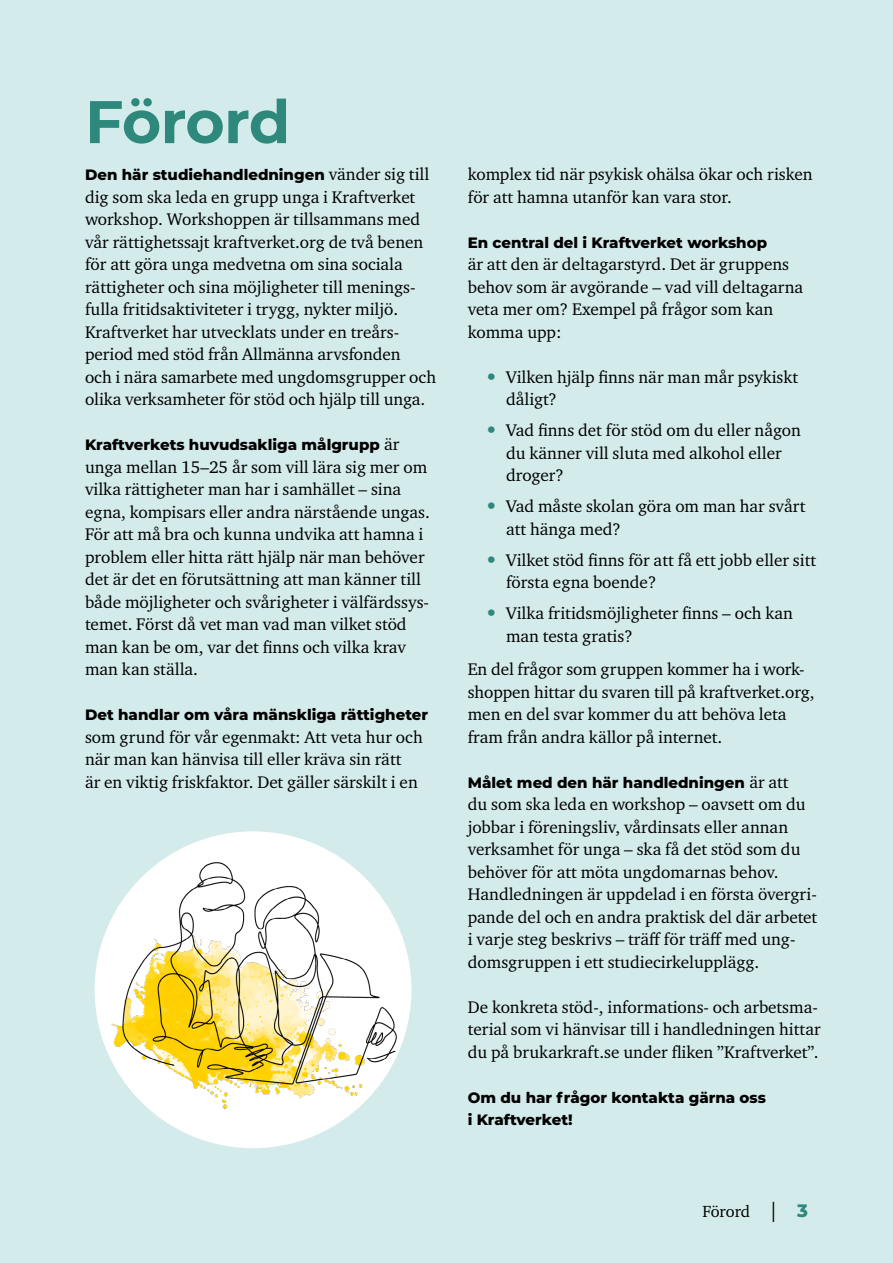
<style>
.page{position:relative;width:893px;height:1263px;background:#d4ebeb}
.page>*{position:absolute;margin:0;border:0;box-sizing:border-box;transform-origin:0 0}
.H1_Rubrik_DEL_1{font:700 60px "Montserrat";letter-spacing:-.02em;color:#2e897c}
.P_Bröd_u_i_-_Kraftverket{font:17.25px/22.5px "Charter ITC Pro";color:#000}
.träff_i_sidhuvud{font:16.5px "Charter ITC Pro";letter-spacing:-.005em;color:#000}
.P_Bröd_u_i_-_Kraftverket-2{font:800 15px/22.5px "Montserrat";color:#000}
.s1{font-family:"Charter ITC Pro";font-weight:400;font-size:17.25px}
.s2{font-size:22.5px;color:#2e897c}
.s3{font-size:20.25px}
.s4{font-family:"Montserrat";font-weight:800;font-size:18px;color:#2e897c}
</style>
<div class="page">
<img style="left:104px;top:831px;width:307px;height:308px">
<h1 class="H1_Rubrik_DEL_1" style="left:85px;top:79px;width:207px">Förord</h1>
<p class="P_Bröd_u_i_-_Kraftverket-2" style="left:85px;top:163px;width:346px">Den här studiehandledningen <span class="s1">vänder sig till</span></p>
<p class="P_Bröd_u_i_-_Kraftverket" style="left:85px;top:185px;width:352px">dig som ska leda en grupp unga i Kraftverket workshop. Workshoppen är tillsammans med vår rättighetssajt kraftverket.org de två benen för att göra unga medvetna om sina sociala rättigheter och sina möjligheter till menings&shy;fulla fritidsaktiviteter i trygg, nykter miljö.<br>Kraftverket har utvecklats under en treårs&shy;period med stöd från Allmänna arvsfonden<br>och i nära samarbete med ungdomsgrupper och olika verksamheter för stöd och hjälp till unga.</p>
<p class="P_Bröd_u_i_-_Kraftverket-2" style="left:85px;top:433px;width:316px">Kraftverkets huvudsakliga målgrupp <span class="s1">är</span></p>
<p class="P_Bröd_u_i_-_Kraftverket" style="left:85px;top:455px;width:346px">unga mellan 15–25 år som vill lära sig mer om vilka rättigheter man har i samhället – sina egna, kompisars eller andra närstående ungas.<br>För att må bra och kunna undvika att hamna i problem eller hitta rätt hjälp när man behöver det är det en förutsättning att man känner till både möjligheter och svårigheter i välfärdssys&shy;temet. Först då vet man vad man vilket stöd man kan be om, var det finns och vilka krav man kan ställa.</p>
<p class="P_Bröd_u_i_-_Kraftverket-2" style="left:85px;top:703px;width:345px">Det handlar om våra mänskliga rättigheter</p>
<p class="P_Bröd_u_i_-_Kraftverket" style="left:85px;top:725px;width:339px">som grund för vår egenmakt: Att veta hur och när man kan hänvisa till eller kräva sin rätt<br>är en viktig friskfaktor. Det gäller särskilt i en</p>
<p class="P_Bröd_u_i_-_Kraftverket" style="left:468px;top:163px;width:346px">komplex tid när psykisk ohälsa ökar och risken för att hamna utanför kan vara stor.</p>
<p class="P_Bröd_u_i_-_Kraftverket-2" style="left:468px;top:230px;width:301px">En central del i Kraftverket workshop</p>
<p class="P_Bröd_u_i_-_Kraftverket" style="left:468px;top:253px;width:337px">är att den är deltagarstyrd. Det är gruppens behov som är avgörande – vad vill deltagarna veta mer om? Exempel på frågor som kan komma upp:</p>
<p class="P_Bröd_u_i_-_Kraftverket" style="left:506px;top:365px;width:294px;text-indent:-21px"><span class="s2">•</span> Vilken hjälp finns när man mår psykiskt dåligt?</p>
<p class="P_Bröd_u_i_-_Kraftverket" style="left:506px;top:419px;width:296px;text-indent:-21px"><span class="s2">•</span> Vad finns det för stöd om du eller någon du känner vill sluta med alkohol eller droger?</p>
<p class="P_Bröd_u_i_-_Kraftverket" style="left:506px;top:495px;width:301px;text-indent:-21px"><span class="s2">•</span> Vad måste skolan göra om man har svårt att hänga med?</p>
<p class="P_Bröd_u_i_-_Kraftverket" style="left:506px;top:548px;width:312px;text-indent:-21px"><span class="s2">•</span> Vilket stöd finns för att få ett jobb eller sitt första egna boende?</p>
<p class="P_Bröd_u_i_-_Kraftverket" style="left:506px;top:602px;width:289px;text-indent:-21px"><span class="s2">•</span> Vilka fritidsmöjligheter finns – och kan man testa gratis?</p>
<p class="P_Bröd_u_i_-_Kraftverket" style="left:468px;top:658px;width:348px">En del frågor som gruppen kommer ha i work&shy;shoppen hittar du svaren till på kraftverket.org, men en del svar kommer du att behöva leta fram från andra källor på internet.</p>
<p class="P_Bröd_u_i_-_Kraftverket-2" style="left:468px;top:770px;width:322px">Målet med den här handledningen <span class="s1">är att</span></p>
<p class="P_Bröd_u_i_-_Kraftverket" style="left:468px;top:793px;width:351px">du som ska leda en workshop – oavsett om du jobbar i föreningsliv, vårdinsats eller annan verksamhet för unga – ska få det stöd som du behöver för att möta ungdomarnas behov.<br>Handledningen är uppdelad i en första övergri&shy;pande del och en andra praktisk del där arbetet i varje steg beskrivs – träff för träff med ung&shy;domsgruppen i ett studiecirkelupplägg.</p>
<p class="P_Bröd_u_i_-_Kraftverket" style="left:468px;top:995px;width:354px">De konkreta stöd-, informations- och arbetsma&shy;terial som vi hänvisar till i handledningen hittar du på brukarkraft.se under fliken ”Kraftverket”.</p>
<p class="P_Bröd_u_i_-_Kraftverket-2" style="left:468px;top:1085px;width:300px">Om du har frågor kontakta gärna oss i Kraftverket!</p>
<p class="träff_i_sidhuvud" style="left:702px;top:1201px;width:107px">Förord <span class="s3">|</span> <span class="s4">3</span></p>
</div>
